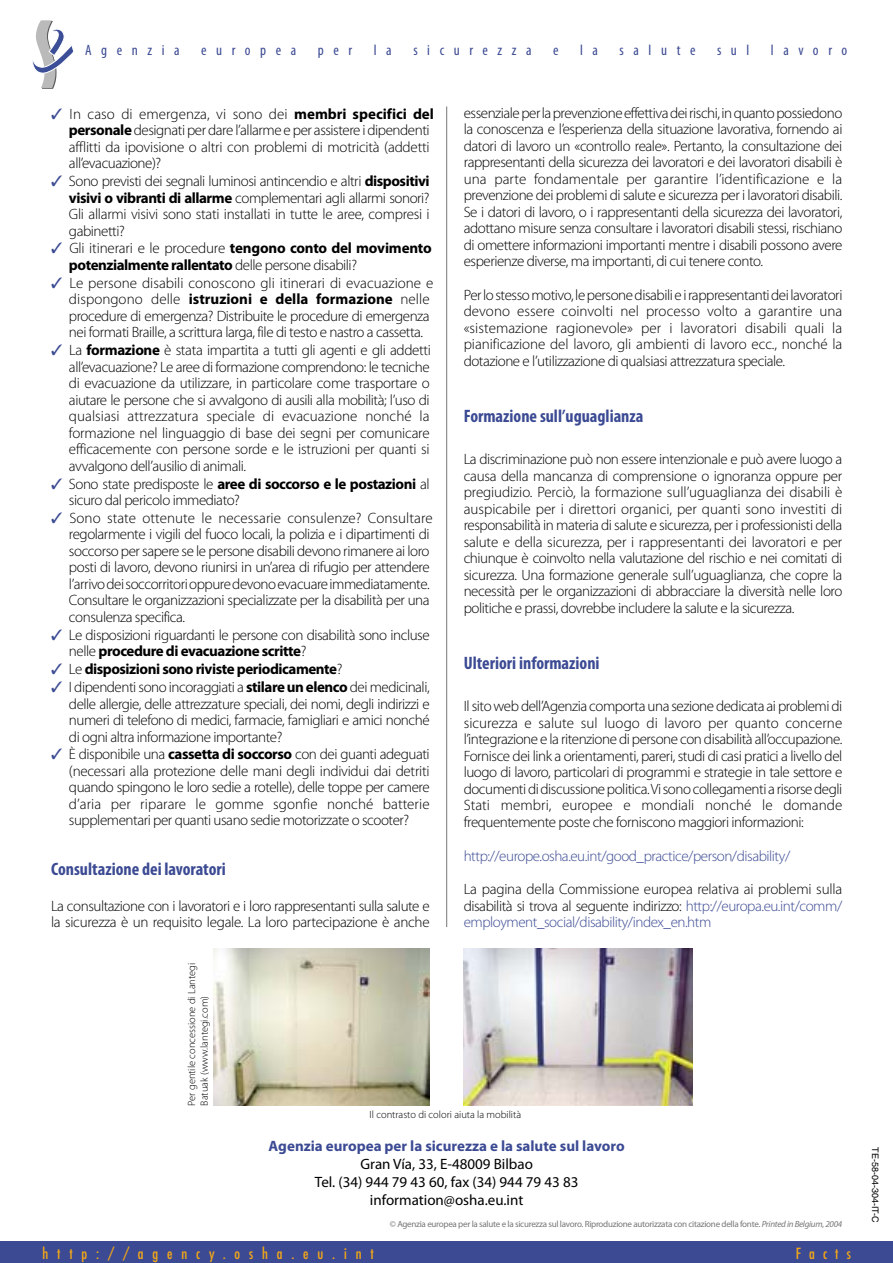
<style>
.page{position:relative;width:893px;height:1263px;background:#fff}
.page>*{position:absolute;margin:0;border:0;box-sizing:border-box;transform-origin:0 0}
.t1{font:700 condensed 18px "Myriad Pro";color:#3b4a93}
.t2{font:300 15px/16.5px "Myriad Pro";letter-spacing:-.03em;color:#000;text-align:justify}
.t3{font:700 15px/16.5px "Myriad Pro";letter-spacing:-.03em;color:#000}
.t4{font:15px/18px "Myriad Pro";color:#000;text-align:center}
.t5{font:300 15px "Myriad Pro";letter-spacing:-.03em;color:#3b4a93}
.t6{font:condensed 15px "Myriad Pro";letter-spacing:.64em;color:#3b4a93}
.t7{font:700 15px "Myriad Pro";color:#3b4a93}
.t8{font:condensed 15px "Futura";letter-spacing:.59em;color:#f4a717}
.t9{font:300 10.5px/12.6px "Myriad Pro";color:#000}
.t10{font:9px "Myriad Pro";letter-spacing:-.03em;color:#777}
.t11{font:9px "Helvetica";color:#000}
.s1{color:#3b4a93}
.s2{font-weight:700}
.s3{font-weight:300}
.s4{font-style:italic}
</style>
<div class="page">
<div style="left:0;top:1242px;width:892px;height:21px;background:#3b4a93"></div>
<svg style="left:32px;top:20px;width:42px;height:69px"></svg>
<hr style="left:446px;top:106px;width:1px;height:821px;background:#777">
<img style="left:213px;top:948px;width:216px;height:158px">
<img style="left:463px;top:948px;width:229px;height:158px">
<p class="t6" style="left:85px;top:44px;width:96px">Agenzia</p>
<p class="t6" style="left:201px;top:44px;width:97px">europea</p>
<p class="t6" style="left:318px;top:44px;width:36px">per</p>
<p class="t6" style="left:374px;top:44px;width:19px">l a</p>
<p class="t6" style="left:413px;top:44px;width:120px">sicurezza</p>
<p class="t6" style="left:553px;top:44px;width:7px">e</p>
<p class="t6" style="left:580px;top:44px;width:19px">l a</p>
<p class="t6" style="left:619px;top:44px;width:77px">salute</p>
<p class="t6" style="left:717px;top:44px;width:34px">sul</p>
<p class="t6" style="left:771px;top:44px;width:78px">lavoro</p>
<p class="t2" style="left:69px;top:107px;width:366px;text-align:left;text-indent:-18px"><span class="s1">✓</span> In caso di emergenza, vi sono dei <span class="s2">membri specifici del personale</span> designati per dare l’allarme e per assistere i dipendenti afflitti da ipovisione o altri con problemi di motricità (addetti all’evacuazione)?</p>
<p class="t2" style="left:69px;top:174px;width:362px;text-indent:-18px"><span class="s1">✓</span> Sono previsti dei segnali luminosi antincendio e altri <span class="s2">dispositivi visivi o vibranti di allarme</span> complementari agli allarmi sonori?<br>Gli allarmi visivi sono stati installati in tutte le aree, compresi i gabinetti?</p>
<p class="t3" style="left:69px;top:242px;width:364px;text-indent:-18px"><span class="s1">✓</span> <span class="s3">Gli itinerari e le procedure</span> tengono conto del movimento potenzialmente rallentato <span class="s3">delle persone disabili?</span></p>
<p class="t2" style="left:69px;top:276px;width:366px;text-align:left;text-indent:-18px"><span class="s1">✓</span> Le persone disabili conoscono gli itinerari di evacuazione e dispongono delle <span class="s2">istruzioni e della formazione</span> nelle procedure di emergenza? Distribuite le procedure di emergenza nei formati Braille, a scrittura larga, file di testo e nastro a cassetta.</p>
<p class="t2" style="left:69px;top:343px;width:363px;text-indent:-18px"><span class="s1">✓</span> La <span class="s2">formazione</span> è stata impartita a tutti gli agenti e gli addetti all’evacuazione? Le aree di formazione comprendono: le tecniche di evacuazione da utilizzare, in particolare come trasportare o aiutare le persone che si avvalgono di ausili alla mobilità; l’uso di qualsiasi attrezzatura speciale di evacuazione nonché la formazione nel linguaggio di base dei segni per comunicare efficacemente con persone sorde e le istruzioni per quanti si avvalgono dell’ausilio di animali.</p>
<p class="t2" style="left:69px;top:477px;width:362px;text-indent:-18px"><span class="s1">✓</span> Sono state predisposte le <span class="s2">aree di soccorso e le postazioni</span> al sicuro dal pericolo immediato?</p>
<p class="t2" style="left:69px;top:511px;width:365px;text-align:left;text-indent:-18px"><span class="s1">✓</span> Sono state ottenute le necessarie consulenze? Consultare regolarmente i vigili del fuoco locali, la polizia e i dipartimenti di soccorso per sapere se le persone disabili devono rimanere ai loro posti di lavoro, devono riunirsi in un’area di rifugio per attendere l’arrivo dei soccorritori oppure devono evacuare immediatamente.<br>Consultare le organizzazioni specializzate per la disabilità per una consulenza specifica.</p>
<p class="t2" style="left:69px;top:628px;width:362px;text-indent:-18px"><span class="s1">✓</span> Le disposizioni riguardanti le persone con disabilità sono incluse nelle <span class="s2">procedure di evacuazione scritte</span>?</p>
<p class="t3" style="left:51px;top:662px;width:293px"><span class="s1">✓</span> <span class="s3">Le</span> disposizioni sono riviste periodicamente<span class="s3">?</span></p>
<p class="t2" style="left:69px;top:680px;width:362px;text-indent:-18px"><span class="s1">✓</span> I dipendenti sono incoraggiati a <span class="s2">stilare un elenco</span> dei medicinali, delle allergie, delle attrezzature speciali, dei nomi, degli indirizzi e numeri di telefono di medici, farmacie, famigliari e amici nonché di ogni altra informazione importante?</p>
<p class="t2" style="left:69px;top:748px;width:362px;text-indent:-18px"><span class="s1">✓</span> È disponibile una <span class="s2">cassetta di soccorso</span> con dei guanti adeguati (necessari alla protezione delle mani degli individui dai detriti quando spingono le loro sedie a rotelle), delle toppe per camere d’aria per riparare le gomme sgonfie nonché batterie supplementari per quanti usano sedie motorizzate o scooter?</p>
<p class="t1" style="left:51px;top:862px;width:176px">Consultazione dei lavoratori</p>
<p class="t2" style="left:51px;top:899px;width:380px">La consultazione con i lavoratori e i loro rappresentanti sulla salute e la sicurezza è un requisito legale. La loro partecipazione è anche</p>
<p class="t9" style="left:186px;top:1106px;width:144px;rotate:-90deg">Per gentile concessione di Lantegi<br>Batuak (www.lantegi.com)</p>
<p class="t2" style="left:463px;top:106px;width:380px">essenziale per la prevenzione effettiva dei rischi, in quanto possiedono la conoscenza e l’esperienza della situazione lavorativa, fornendo ai datori di lavoro un «controllo reale». Pertanto, la consultazione dei rappresentanti della sicurezza dei lavoratori e dei lavoratori disabili è una parte fondamentale per garantire l’identificazione e la prevenzione dei problemi di salute e sicurezza per i lavoratori disabili.<br>Se i datori di lavoro, o i rappresentanti della sicurezza dei lavoratori, adottano misure senza consultare i lavoratori disabili stessi, rischiano di omettere informazioni importanti mentre i disabili possono avere esperienze diverse, ma importanti, di cui tenere conto.</p>
<p class="t2" style="left:463px;top:288px;width:380px">Per lo stesso motivo, le persone disabili e i rappresentanti dei lavoratori devono essere coinvolti nel processo volto a garantire una «sistemazione ragionevole» per i lavoratori disabili quali la pianificazione del lavoro, gli ambienti di lavoro ecc., nonché la dotazione e l’utilizzazione di qualsiasi attrezzatura speciale.</p>
<p class="t1" style="left:463px;top:409px;width:181px">Formazione sull’uguaglianza</p>
<p class="t2" style="left:463px;top:453px;width:380px">La discriminazione può non essere intenzionale e può avere luogo a causa della mancanza di comprensione o ignoranza oppure per pregiudizio. Perciò, la formazione sull’uguaglianza dei disabili è auspicabile per i direttori organici, per quanti sono investiti di responsabilità in materia di salute e sicurezza, per i professionisti della salute e della sicurezza, per i rappresentanti dei lavoratori e per chiunque è coinvolto nella valutazione del rischio e nei comitati di sicurezza. Una formazione generale sull’uguaglianza, che copre la necessità per le organizzazioni di abbracciare la diversità nelle loro politiche e prassi, dovrebbe includere la salute e la sicurezza.</p>
<p class="t1" style="left:463px;top:656px;width:137px">Ulteriori informazioni</p>
<p class="t2" style="left:463px;top:700px;width:380px">Il sito web dell’Agenzia comporta una sezione dedicata ai problemi di sicurezza e salute sul luogo di lavoro per quanto concerne l’integrazione e la ritenzione di persone con disabilità all’occupazione.<br>Fornisce dei link a orientamenti, pareri, studi di casi pratici a livello del luogo di lavoro, particolari di programmi e strategie in tale settore e documenti di discussione politica. Vi sono collegamenti a risorse degli Stati membri, europee e mondiali nonché le domande frequentemente poste che forniscono maggiori informazioni:</p>
<p class="t5" style="left:463px;top:850px;width:328px">http://europe.osha.eu.int/good_practice/person/disability/</p>
<p class="t2" style="left:463px;top:882px;width:380px">La pagina della Commissione europea relativa ai problemi sulla disabilità si trova al seguente indirizzo: <span class="s1">http://europa.eu.int/comm/ employment_social/disability/index_en.htm</span></p>
<p class="t9" style="left:369px;top:1109px;width:153px">Il contrasto di colori aiuta la mobilità</p>
<p class="t7" style="left:269px;top:1140px;width:357px">Agenzia europea per la sicurezza e la salute sul lavoro</p>
<p class="t4" style="left:315px;top:1156px;width:265px">Gran Vía, 33, E-48009 Bilbao<br>Tel. (34) 944 79 43 60, fax (34) 944 79 43 83 information@osha.eu.int</p>
<p class="t10" style="left:390px;top:1221px;width:454px">© Agenzia europea per la salute e la sicurezza sul lavoro. Riproduzione autorizzata con citazione della fonte. <span class="s4">Printed in Belgium, 2004</span></p>
<p class="t8" style="left:43px;top:1247px;width:333px">http://agency.osha.eu.int</p>
<p class="t8" style="left:796px;top:1247px;width:56px">Facts</p>
<p class="t11" style="left:878px;top:1147px;width:76px;rotate:90deg">TE-58-04-304-IT-C</p>
</div>
